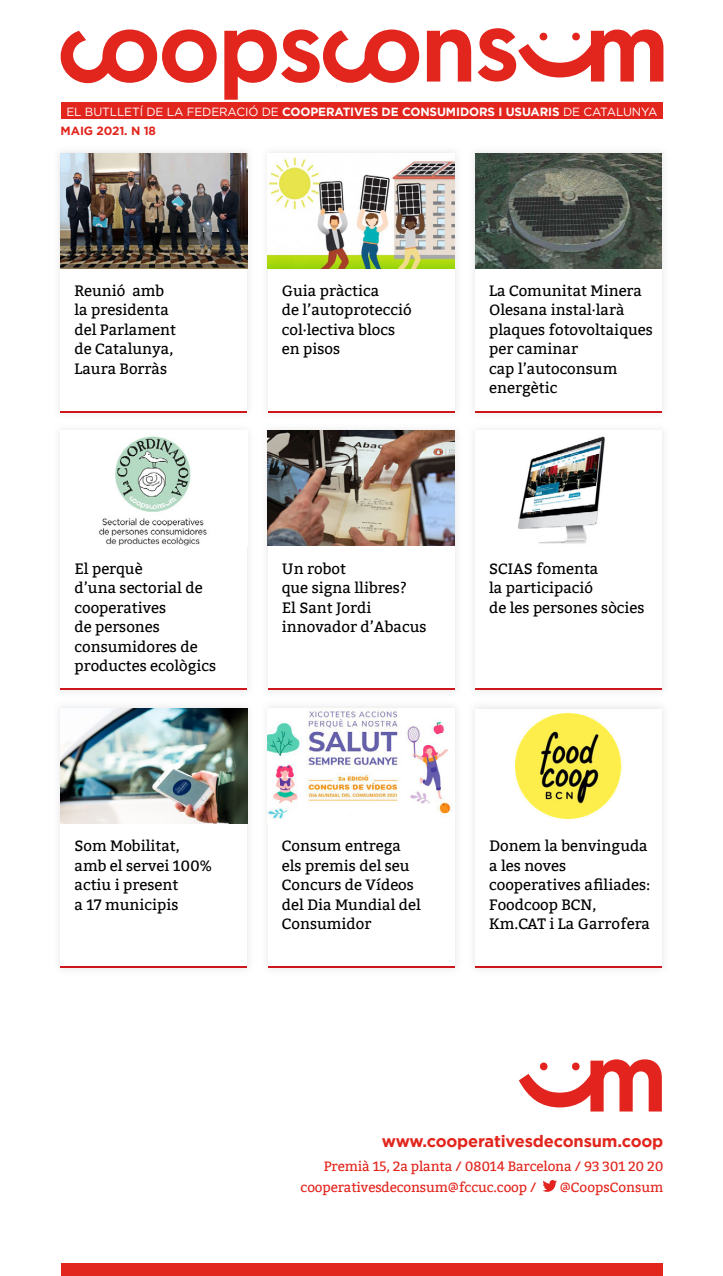
<style>
.page{position:relative;width:723px;height:1276px;background:#fff}
.page>*{position:absolute;margin:0;border:0;box-sizing:border-box;transform-origin:0 0}
.t1{font:700 16.5px "Gotham";letter-spacing:-.01em;color:#e2251d}
.t2{font:15px/19.5px "Bitter";color:#000}
.t3{font:13.5px/20.4px "Bitter";letter-spacing:-.01em;color:#e2251d}
.t4{font:11.85px "Gotham";letter-spacing:-.01em;color:#fff}
.t5{font:700 11.85px "Gotham";color:#e2251d}
.s1{font-weight:700}
</style>
<div class="page">
<img style="left:59px;top:151px;width:189px;height:263px">
<div style="left:61px;top:153px;width:186px;height:259px;background:#fff"></div>
<hr style="left:61px;top:411px;width:186px;height:1px;background:#cd171a">
<img style="left:267px;top:151px;width:189px;height:263px">
<div style="left:268px;top:153px;width:186px;height:259px;background:#fff"></div>
<hr style="left:268px;top:411px;width:186px;height:1px;background:#cd171a">
<img style="left:268px;top:157px;width:186px;height:111px">
<img style="left:474px;top:151px;width:189px;height:263px">
<div style="left:475px;top:153px;width:187px;height:259px;background:#fff"></div>
<hr style="left:475px;top:411px;width:187px;height:1px;background:#cd171a">
<img style="left:475px;top:153px;width:187px;height:115px">
<img style="left:59px;top:429px;width:189px;height:263px">
<div style="left:61px;top:431px;width:186px;height:258px;background:#fff"></div>
<hr style="left:61px;top:688px;width:186px;height:2px;background:#cd171a">
<img style="left:267px;top:429px;width:189px;height:263px">
<div style="left:268px;top:431px;width:186px;height:258px;background:#fff"></div>
<hr style="left:268px;top:688px;width:186px;height:2px;background:#cd171a">
<hr style="left:475px;top:688px;width:187px;height:2px;background:#cd171a">
<img style="left:517px;top:434px;width:89px;height:112px">
<img style="left:59px;top:706px;width:189px;height:264px">
<div style="left:61px;top:708px;width:186px;height:259px;background:#fff"></div>
<hr style="left:61px;top:966px;width:186px;height:2px;background:#cd171a">
<img style="left:61px;top:708px;width:186px;height:115px">
<img style="left:267px;top:706px;width:189px;height:264px">
<div style="left:268px;top:708px;width:186px;height:259px;background:#fff"></div>
<hr style="left:268px;top:966px;width:186px;height:2px;background:#cd171a">
<hr style="left:475px;top:966px;width:187px;height:2px;background:#cd171a">
<img style="left:516px;top:713px;width:106px;height:105px">
<svg style="left:60px;top:30px;width:411px;height:70px"></svg>
<svg style="left:478px;top:28px;width:185px;height:54px"></svg>
<div style="left:61px;top:103px;width:602px;height:16px;background:#e2251d"></div>
<div style="left:61px;top:1264px;width:602px;height:12px;background:#e2251d"></div>
<svg style="left:542px;top:1180px;width:15px;height:11px"></svg>
<svg style="left:519px;top:1059px;width:143px;height:52px"></svg>
<img style="left:99px;top:436px;width:108px;height:110px">
<img style="left:61px;top:153px;width:186px;height:115px">
<img style="left:268px;top:708px;width:184px;height:111px">
<img style="left:268px;top:431px;width:186px;height:115px">
<p class="t4" style="left:66px;top:104px;width:592px">EL BUTLLETÍ DE LA FEDERACIÓ DE <span class="s1">COOPERATIVES DE CONSUMIDORS I USUARIS</span> DE CATALUNYA</p>
<p class="t5" style="left:61px;top:123px;width:97px">MAIG 2021. N 18</p>
<p class="t2" style="left:75px;top:281px;width:103px">Reunió amb la presidenta del Parlament de Catalunya,<br>Laura Borràs</p>
<p class="t2" style="left:75px;top:559px;width:143px">El perquè<br>d’una sectorial de cooperatives<br>de persones consumidores de productes ecològics</p>
<p class="t2" style="left:282px;top:281px;width:131px">Guia pràctica<br>de l’autoprotecció col·lectiva blocs en pisos</p>
<p class="t2" style="left:489px;top:281px;width:165px">La Comunitat Minera<br>Olesana instal·larà plaques fotovoltaiques per caminar<br>cap l’autoconsum energètic</p>
<p class="t2" style="left:282px;top:559px;width:146px">Un robot<br>que signa llibres?<br>El Sant Jordi innovador d’Abacus</p>
<p class="t2" style="left:489px;top:559px;width:157px">SCIAS fomenta<br>la participació<br>de les persones sòcies</p>
<p class="t2" style="left:75px;top:836px;width:139px">Som Mobilitat, amb el servei 100% actiu i present<br>a 17 municipis</p>
<p class="t2" style="left:489px;top:836px;width:163px">Donem la benvinguda a les noves cooperatives afiliades:<br>Foodcoop BCN,<br>Km.CAT i La Garrofera</p>
<p class="t2" style="left:282px;top:836px;width:140px">Consum entrega els premis del seu<br>Concurs de Vídeos del Dia Mundial del<br>Consumidor</p>
<p class="t1" style="left:382px;top:1129px;width:283px">www.cooperativesdeconsum.coop</p>
<p class="t3" style="left:301px;top:1156px;width:364px;text-indent:23px">Premià 15, 2a planta / 08014 Barcelona / 93 301 20 20 cooperativesdeconsum@fccuc.coop /</p>
<p class="t3" style="left:560px;top:1177px;width:105px">@CoopsConsum</p>
</div>
